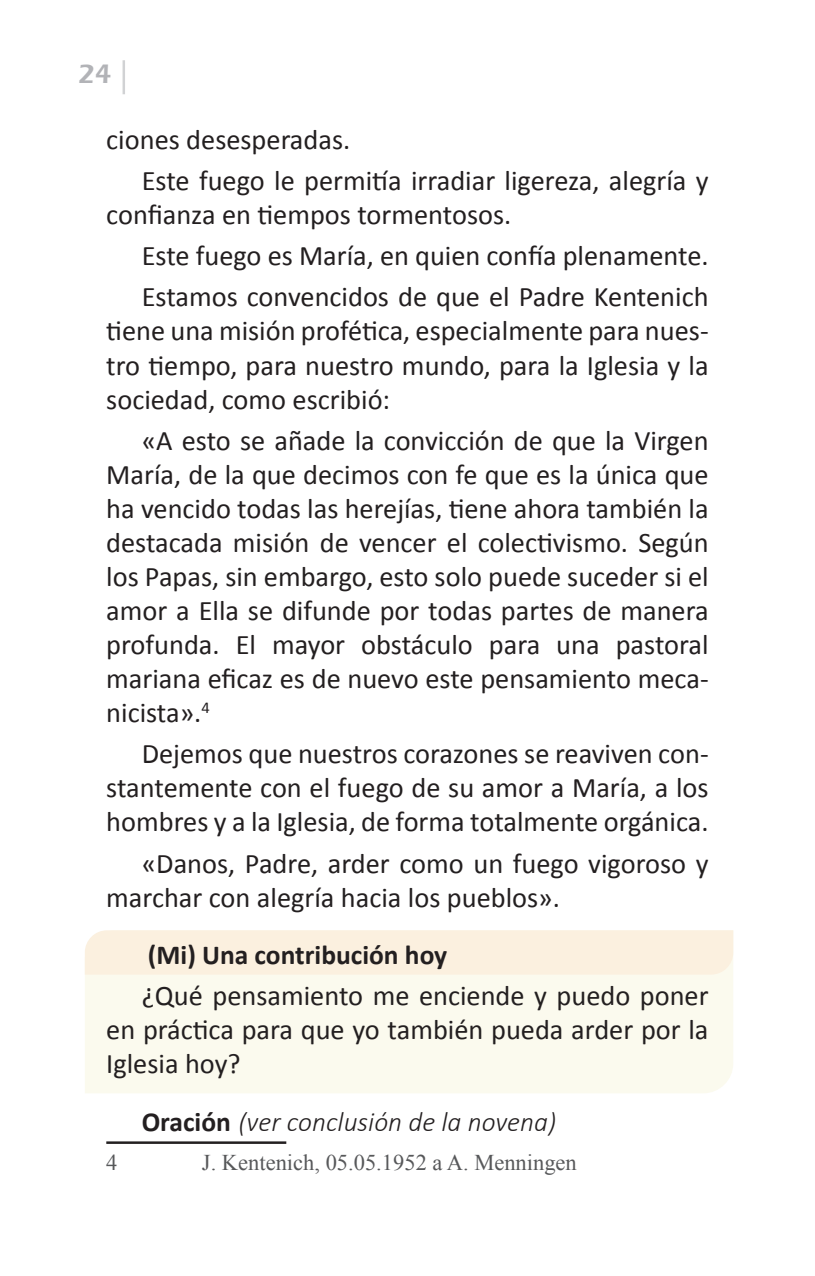
<style>
.page{position:relative;width:815px;height:1276px;background:#fff}
.page>*{position:absolute;margin:0;border:0;box-sizing:border-box;transform-origin:0 0}
.t1{font:28.5px/34px "Calibri";color:#231f20;text-align:justify}
.t2{font:italic 300 27.5px "Calibri";color:#231f20}
.t3{font:700 27.5px "Calibri";color:#231f20}
.t4{font:600 27.5px "Eras ITC";color:#b2b3b7}
.t5{font:22.5px "Times New Roman";color:#57585a}
.s1{font-weight:700;font-style:normal}
</style>
<div class="page">
<hr style="left:123px;top:60px;width:2px;height:34px;background:#d1d2d4">
<div style="left:85px;top:974px;width:648px;height:119px;background:#fbfaee"></div>
<div style="left:85px;top:930px;width:648px;height:44px;background:#fbf0df"></div>
<hr style="left:106px;top:1141px;width:180px;height:3px;background:#231f20">
<p class="t4" style="left:78px;top:58px;width:35px">24</p>
<p class="t1" style="left:142px;top:121px;width:568px;line-height:41.2px;text-indent:-35px">ciones desesperadas.<br>Este fuego le permitía irradiar ligereza, alegría y</p>
<p class="t1" style="left:142px;top:193px;width:568px;line-height:41.2px;text-align:left;text-indent:-35px">confianza en tiempos tormentosos.<br>Este fuego es María, en quien confía plenamente.<br>Estamos convencidos de que el Padre Kentenich</p>
<p class="t1" style="left:106px;top:313px;width:604px">tiene una misión profética, especialmente para nues&shy;tro tiempo, para nuestro mundo, para la Iglesia y la sociedad, como escribió:</p>
<p class="t1" style="left:106px;top:425px;width:604px;text-indent:35px">«A esto se añade la convicción de que la Virgen María, de la que decimos con fe que es la única que ha vencido todas las herejías, tiene ahora también la destacada misión de vencer el colectivismo. Según los Papas, sin embargo, esto solo puede suceder si el amor a Ella se difunde por todas partes de manera profunda. El mayor obstáculo para una pastoral mariana eficaz es de nuevo este pensamiento meca&shy;nicista».<sup>4</sup></p>
<p class="t1" style="left:106px;top:739px;width:604px;text-indent:35px">Dejemos que nuestros corazones se reaviven con&shy;stantemente con el fuego de su amor a María, a los hombres y a la Iglesia, de forma totalmente orgánica.</p>
<p class="t1" style="left:106px;top:848px;width:604px;text-indent:35px">«Danos, Padre, arder como un fuego vigoroso y marchar con alegría hacia los pueblos».</p>
<p class="t3" style="left:148px;top:935px;width:301px">(Mi) Una contribución hoy</p>
<p class="t1" style="left:106px;top:980px;width:604px;text-indent:35px">¿Qué pensamiento me enciende y puedo poner en práctica para que yo también pueda arder por la Iglesia hoy?</p>
<p class="t2" style="left:142px;top:1111px;width:416px"><span class="s1">Oración</span> (ver conclusión de la novena)</p>
<p class="t5" style="left:106px;top:1154px;width:13px">4</p>
<p class="t5" style="left:202px;top:1154px;width:376px">J. Kentenich, 05.05.1952 a A. Menningen</p>
</div>
